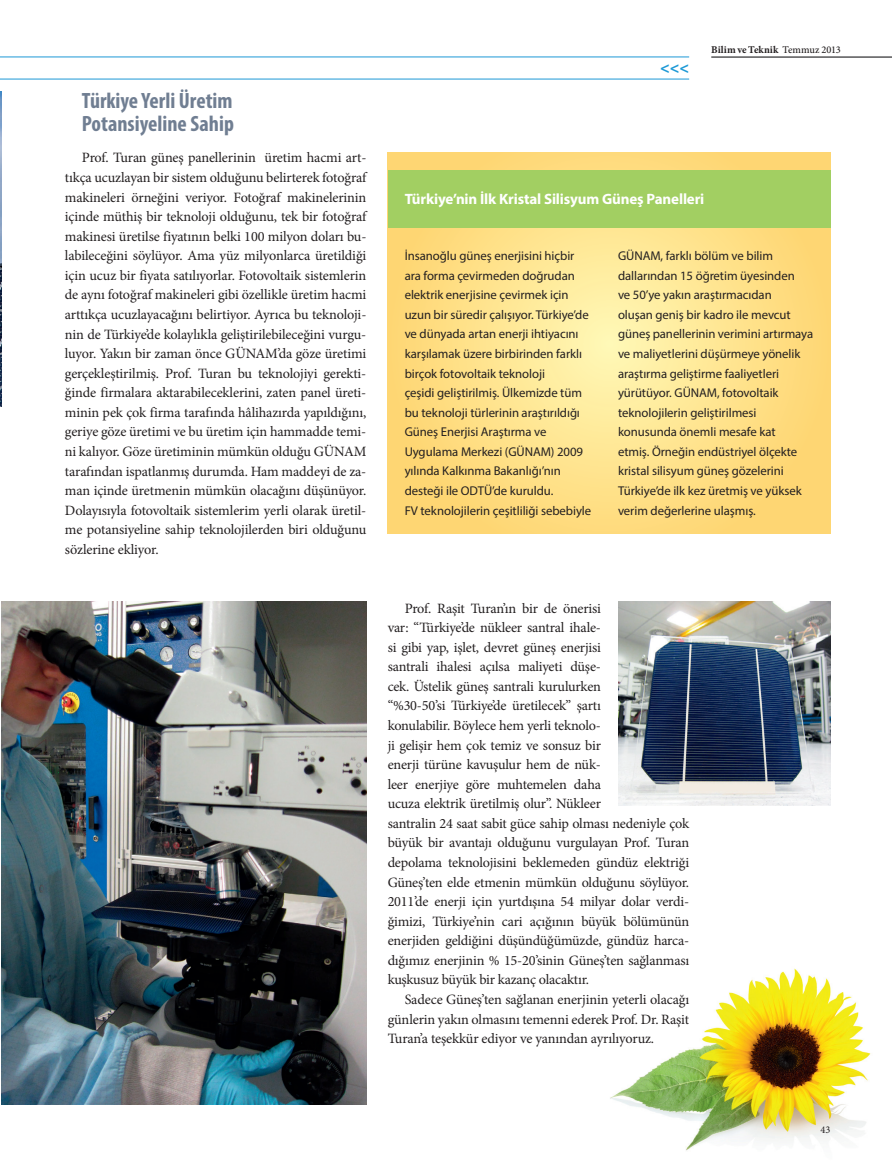
<style>
.page{position:relative;width:892px;height:1173px;background:#fff}
.page>*{position:absolute;margin:0;border:0;box-sizing:border-box;transform-origin:0 0}
.t1{font:700 condensed 22.2px/22.2px "Myriad Pro";color:#707e92}
.t2{font:700 16.2px "Myriad Pro";color:#1d99d6}
.t3{font:700 15px "Myriad Pro";letter-spacing:-.01em;color:#fff}
.t4{font:14.25px/19.5px "Minion Pro";letter-spacing:-.015em;color:#231f20;text-align:justify}
.t5{font:12.75px/19.5px "Myriad Pro";letter-spacing:-.005em;color:#231f20}
.t6{font:700 10.35px "Minion Pro";letter-spacing:.005em;color:#231f20}
.t7{font:10.35px "Minion Pro";color:#231f20}
.s1{font-weight:500}
</style>
<div class="page">
<hr style="left:0;top:79px;width:689px;height:1px;background:#1d99d6">
<hr style="left:0;top:57px;width:689px;height:1px;background:#1d99d6">
<hr style="left:711px;top:57px;width:181px;height:1px;background:#000103">
<img style="left:610px;top:968px;width:261px;height:183px">
<svg style="left:388px;top:153px;width:442px;height:380px;background:#fee088"></svg>
<div style="left:388px;top:170px;width:442px;height:57px;background:#a2cf62"></div>
<img style="left:0;top:92px;width:1px;height:314px">
<img style="left:618px;top:601px;width:212px;height:204px">
<img style="left:1px;top:601px;width:365px;height:503px">
<h1 class="t1" style="left:82px;top:89px;width:154px">Türkiye Yerli Üretim<br>Potansiyeline Sahip</h1>
<p class="t4" style="left:65px;top:148px;width:303px;text-indent:17px">Prof. Turan güneş panellerinin üretim hacmi art&shy;tıkça ucuzlayan bir sistem olduğunu belirterek fotoğraf makineleri örneğini veriyor. Fotoğraf makinelerinin içinde müthiş bir teknoloji olduğunu, tek bir fotoğraf makinesi üretilse fiyatının belki 100 milyon doları bu&shy;labileceğini söylüyor. Ama yüz milyonlarca üretildiği için ucuz bir fiyata satılıyorlar. Fotovoltaik sistemlerin de aynı fotoğraf makineleri gibi özellikle üretim hacmi arttıkça ucuzlayacağını belirtiyor. Ayrıca bu teknoloji&shy;nin de Türkiye’de kolaylıkla geliştirilebileceğini vurgu&shy;luyor. Yakın bir zaman önce GÜNAM’da göze üretimi gerçekleştirilmiş. Prof. Turan bu teknolojiyi gerekti&shy;ğinde firmalara aktarabileceklerini, zaten panel üreti&shy;minin pek çok firma tarafında hâlihazırda yapıldığını, geriye göze üretimi ve bu üretim için hammadde temi&shy;ni kalıyor. Göze üretiminin mümkün olduğu GÜNAM tarafından ispatlanmış durumda. Ham maddeyi de za&shy;man içinde üretmenin mümkün olacağını düşünüyor.<br>Dolayısıyla fotovoltaik sistemlerim yerli olarak üretil&shy;me potansiyeline sahip teknolojilerden biri olduğunu sözlerine ekliyor.</p>
<p class="t2" style="left:660px;top:56px;width:30px">&lt;&lt;&lt;</p>
<p class="t6" style="left:711px;top:42px;width:131px">Bilim ve Teknik <span class="s1">Temmuz 2013</span></p>
<p class="t3" style="left:405px;top:189px;width:301px">Türkiye’nin İlk Kristal Silisyum Güneş Panelleri</p>
<p class="t5" style="left:405px;top:246px;width:188px">İnsanoğlu güneş enerjisini hiçbir ara forma çevirmeden doğrudan elektrik enerjisine çevirmek için uzun bir süredir çalışıyor. Türkiye’de ve dünyada artan enerji ihtiyacını karşılamak üzere birbirinden farklı birçok fotovoltaik teknoloji<br>çeşidi geliştirilmiş. Ülkemizde tüm bu teknoloji türlerinin araştırıldığı Güneş Enerjisi Araştırma ve Uygulama Merkezi (GÜNAM) 2009 yılında Kalkınma Bakanlığı’nın desteği ile ODTÜ’de kuruldu.<br>FV teknolojilerin çeşitliliği sebebiyle</p>
<p class="t5" style="left:618px;top:246px;width:197px">GÜNAM, farklı bölüm ve bilim dallarından 15 öğretim üyesinden<br>ve 50’ye yakın araştırmacıdan<br>oluşan geniş bir kadro ile mevcut güneş panellerinin verimini artırmaya ve maliyetlerini düşürmeye yönelik araştırma geliştirme faaliyetleri yürütüyor. GÜNAM, fotovoltaik teknolojilerin geliştirilmesi konusunda önemli mesafe kat<br>etmiş. Örneğin endüstriyel ölçekte kristal silisyum güneş gözelerini Türkiye’de ilk kez üretmiş ve yüksek verim değerlerine ulaşmış.</p>
<p class="t4" style="left:388px;top:598px;width:303px;text-align:left;text-indent:17px">Prof. Raşit Turan’ın bir de önerisi<br>var: “Türkiye’de nükleer santral ihale-<br>si gibi yap, işlet, devret güneş enerjisi<br>santrali ihalesi açılsa maliyeti düşe-<br>cek. Üstelik güneş santrali kurulurken<br>“%30-50’si Türkiye’de üretilecek” şartı<br>konulabilir. Böylece hem yerli teknolo-<br>ji gelişir hem çok temiz ve sonsuz bir<br>enerji türüne kavuşulur hem de nük-<br>leer enerjiye göre muhtemelen daha<br>ucuza elektrik üretilmiş olur”. Nükleer<br>santralin 24 saat sabit güce sahip olması nedeniyle çok büyük bir avantajı olduğunu vurgulayan Prof. Turan depolama teknolojisini beklemeden gündüz elektriği Güneş’ten elde etmenin mümkün olduğunu söylüyor.<br>2011’de enerji için yurtdışına 54 milyar dolar verdi&shy;ğimizi, Türkiye’nin cari açığının büyük bölümünün enerjiden geldiğini düşündüğümüzde, gündüz harca&shy;dığımız enerjinin % 15-20’sinin Güneş’ten sağlanması kuşkusuz büyük bir kazanç olacaktır.</p>
<p class="t4" style="left:388px;top:989px;width:303px;text-indent:17px">Sadece Güneş’ten sağlanan enerjinin yeterli olacağı günlerin yakın olmasını temenni ederek Prof. Dr. Raşit Turan’a teşekkür ediyor ve yanından ayrılıyoruz.</p>
<p class="t7" style="left:820px;top:1122px;width:11px">43</p>
</div>
